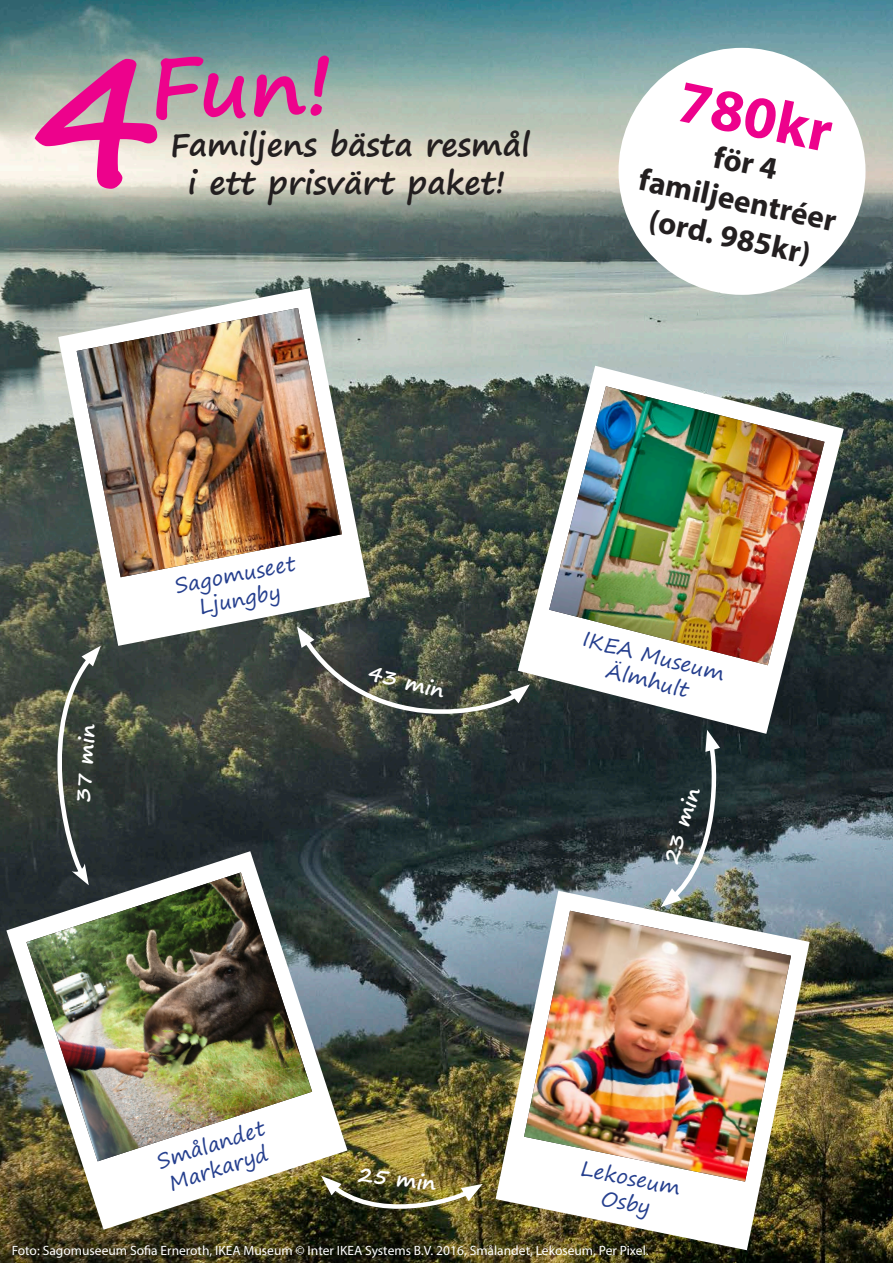
<style>
.page{position:relative;width:893px;height:1263px;background:#fff}
.page>*{position:absolute;margin:0;border:0;box-sizing:border-box;transform-origin:0 0}
.Styckeformat_1{font:700 177.9px "Segoe Print";color:#ed028c}
.Styckeformat_1-2{font:700 84px "Segoe Print";color:#ed028c}
.Styckeformat_1-3{font:700 60px "Myriad Pro";color:#ed028c}
.Styckeformat_1-4{font:700 31.5px "Segoe Print";color:#231f20}
.Styckeformat_1-5{font:700 31.5px "Myriad Pro";color:#231f20}
.Styckeformat_1-6{font:20.7px "Segoe Print";color:#253f8e}
.Styckeformat_1-7{font:700 20.7px "Segoe Print";color:#fff}
.Styckeformat_1-8{font:13.5px "Myriad Pro";color:#fff}
</style>
<div class="page">
<img style="left:0;top:0;width:893px;height:1263px">
<svg style="left:518px;top:366px;width:326px;height:368px"></svg>
<img style="left:549px;top:386px;width:275px;height:279px">
<img style="left:496px;top:891px;width:314px;height:359px">
<img style="left:524px;top:911px;width:267px;height:270px">
<img style="left:6px;top:851px;width:341px;height:379px">
<img style="left:26px;top:872px;width:286px;height:289px">
<svg style="left:58px;top:288px;width:312px;height:358px"></svg>
<img style="left:77px;top:308px;width:265px;height:269px">
<svg style="left:297px;top:626px;width:233px;height:113px"></svg>
<svg style="left:36px;top:646px;width:65px;height:239px"></svg>
<svg style="left:661px;top:730px;width:59px;height:177px"></svg>
<img style="left:321px;top:1176px;width:162px;height:47px">
<div style="left:618px;top:48px;width:247px;height:247px;background:#fff;border-radius:50%"></div>
<p class="Styckeformat_1-2" style="left:150px;top:10px;width:185px">Fun!</p>
<p class="Styckeformat_1-4" style="left:170px;top:116px;width:362px">Familjens bästa resmål</p>
<p class="Styckeformat_1-4" style="left:188px;top:154px;width:319px">i ett prisvärt paket!</p>
<p class="Styckeformat_1" style="left:30px;top:-43px;width:131px">4</p>
<p class="Styckeformat_1-3" style="left:687px;top:62px;width:157px;rotate:12deg">780kr</p>
<p class="Styckeformat_1-5" style="left:718px;top:136px;width:66px;rotate:12deg">för 4</p>
<p class="Styckeformat_1-5" style="left:644px;top:159px;width:202px;rotate:12deg">familjeentréer</p>
<p class="Styckeformat_1-5" style="left:654px;top:200px;width:166px;rotate:12deg">(ord. 985kr)</p>
<p class="Styckeformat_1-7" style="left:64px;top:801px;width:80px;rotate:-86deg">37 min</p>
<p class="Styckeformat_1-6" style="left:172px;top:568px;width:124px;rotate:-11deg">Sagomuseet</p>
<p class="Styckeformat_1-6" style="left:196px;top:588px;width:84px;rotate:-11deg">Ljungby</p>
<p class="Styckeformat_1-7" style="left:373px;top:654px;width:80px;rotate:14deg">43 min</p>
<p class="Styckeformat_1-6" style="left:152px;top:1144px;width:114px;rotate:-18deg">Smålandet</p>
<p class="Styckeformat_1-6" style="left:164px;top:1166px;width:105px;rotate:-18deg">Markaryd</p>
<p class="Styckeformat_1-7" style="left:361px;top:1155px;width:80px;rotate:7deg">25 min</p>
<p class="Styckeformat_1-6" style="left:588px;top:620px;width:147px;rotate:14deg">IKEA Museum</p>
<p class="Styckeformat_1-6" style="left:611px;top:652px;width:86px;rotate:14deg">Älmhult</p>
<p class="Styckeformat_1-7" style="left:652px;top:857px;width:80px;rotate:-72deg">23 min</p>
<p class="Styckeformat_1-6" style="left:585px;top:1149px;width:103px;rotate:12deg">Lekoseum</p>
<p class="Styckeformat_1-6" style="left:606px;top:1179px;width:51px;rotate:12deg">Osby</p>
<p class="Styckeformat_1-8" style="left:12px;top:1242px;width:638px">Foto: Sagomuseeum Sofia Erneroth, IKEA Museum © Inter IKEA Systems B.V. 2016, Smålandet, Lekoseum, Per Pixel.</p>
</div>
